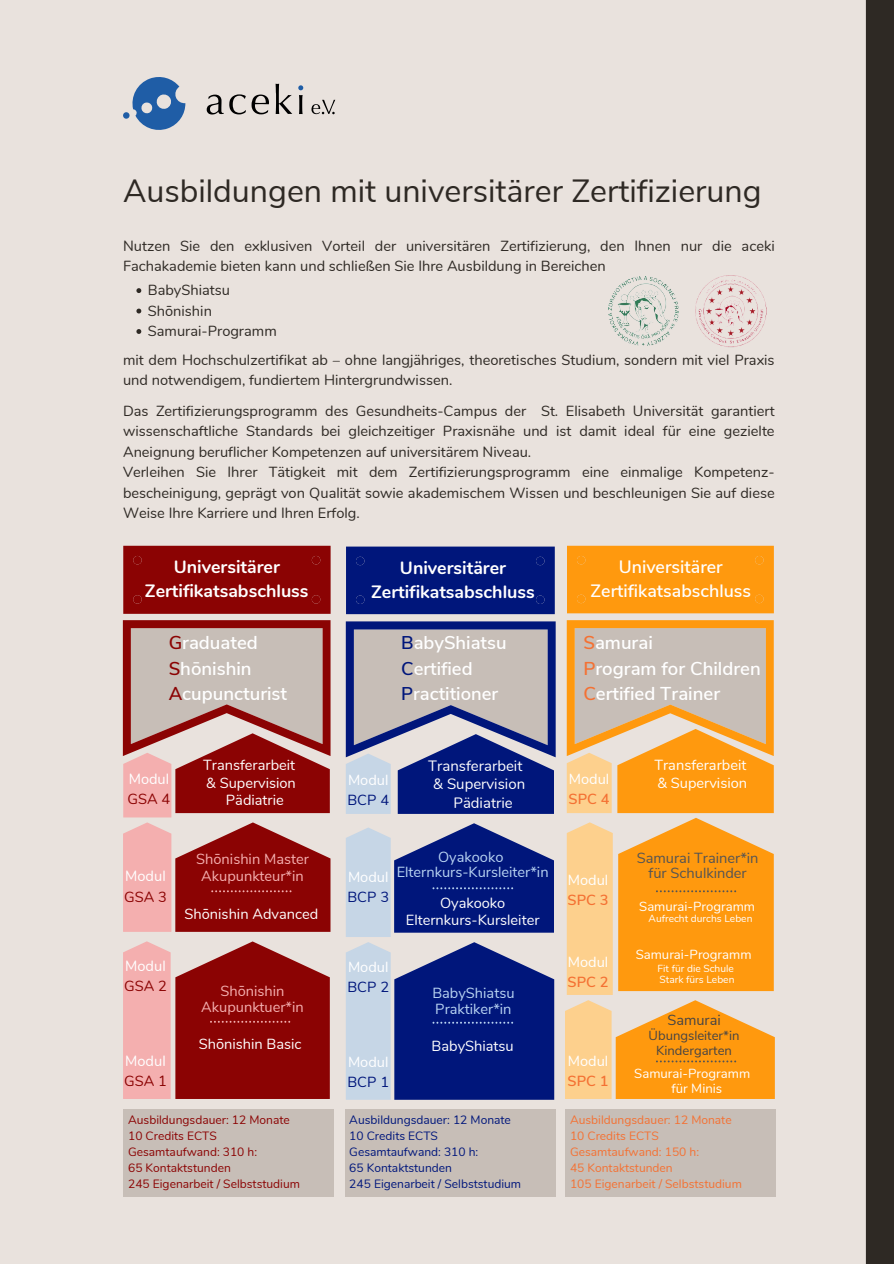
<style>
.page{position:relative;width:894px;height:1264px;background:#fff}
.page>*{position:absolute;margin:0;border:0;box-sizing:border-box;transform-origin:0 0}
.t1{font:32.1px "Nunito Sans";color:#2e2924}
.t2{font:600 18.6px/25.8px "Nunito Sans";color:#fff}
.t3{font:600 18.45px "Nunito Sans";color:#fff}
.t4{font:700 17.85px "Nunito";color:#fff}
.t5{font:600 17.85px "Nunito Sans";color:#fff}
.t6{font:15px "Nunito";color:#fff}
.t7{font:14.55px/20.4px "Nunito";color:#2e2924}
.t8{font:14.55px "Nunito";color:#fff}
.t9{font:14.55px/16.4px "Nunito Sans";color:#b8d3f2}
.t10{font:14.55px "Nunito Sans";color:#f4afaf}
.t11{font:14.55px "Nunito Sans";color:#fff}
.t12{font:14.55px "Nunito Sans";color:#545454}
.t13{font:14.55px "Nunito";color:#8b0303}
.t14{font:600 14.55px "Nunito Sans";color:#f47133}
.t15{font:14.55px "Nunito Sans";color:#00167b}
.t16{font:14.55px "Nunito Sans";color:#474444}
.t17{font:13.2px "Nunito";color:#fff}
.t18{font:13.05px/15.3px "Nunito Sans";color:#474444;text-align:center}
.t19{font:12px "Nunito";color:#8b0303}
.t20{font:12px "Nunito";color:#00167b}
.t21{font:12px "Nunito";color:#f47133}
.t22{font:10.2px "Nunito";color:#fff}
.s1{color:#8b0303}
.s2{color:#00167b}
.s3{color:#f47133}
</style>
<div class="page">
<div style="left:0;top:0;width:893px;height:1263px;background:#e9e2dd"></div>
<svg style="left:123px;top:77px;width:62px;height:53px"></svg>
<svg style="left:207px;top:94px;width:62px;height:20px"></svg>
<svg style="left:275px;top:84px;width:17px;height:30px"></svg>
<svg style="left:298px;top:85px;width:5px;height:29px"></svg>
<svg style="left:311px;top:100px;width:24px;height:14px"></svg>
<div style="left:123px;top:545px;width:207px;height:69px;background:#8b0303"></div>
<div style="left:133px;top:556px;width:9px;height:8px;background:#8b0303;border-radius:50%"></div>
<div style="left:312px;top:556px;width:8px;height:8px;background:#8b0303;border-radius:50%"></div>
<div style="left:312px;top:595px;width:8px;height:8px;background:#8b0303;border-radius:50%"></div>
<div style="left:133px;top:595px;width:9px;height:8px;background:#8b0303;border-radius:50%"></div>
<svg style="left:123px;top:941px;width:207px;height:157px;background:#ad4343"></svg>
<svg style="left:123px;top:620px;width:207px;height:311px;background:#b66d6b"></svg>
<div style="left:567px;top:545px;width:206px;height:68px;background:#ff990e"></div>
<div style="left:576px;top:556px;width:9px;height:8px;background:#ff990e;border-radius:50%"></div>
<div style="left:754px;top:556px;width:9px;height:8px;background:#ff990e;border-radius:50%"></div>
<svg style="left:754px;top:594px;width:9px;height:9px"></svg>
<div style="left:576px;top:594px;width:9px;height:9px;background:#ff990e;border-radius:50%"></div>
<svg style="left:565px;top:1000px;width:209px;height:98px"></svg>
<svg style="left:566px;top:620px;width:207px;height:374px;background:#eeb15f"></svg>
<div style="left:865px;top:0;width:28px;height:1263px;background:#2e2924"></div>
<svg style="left:136px;top:288px;width:5px;height:5px"></svg>
<svg style="left:136px;top:308px;width:5px;height:5px"></svg>
<svg style="left:136px;top:329px;width:5px;height:5px"></svg>
<img style="left:695px;top:275px;width:72px;height:73px">
<img style="left:608px;top:276px;width:70px;height:70px">
<svg style="left:346px;top:621px;width:209px;height:193px;background:#8185a7"></svg>
<svg style="left:346px;top:823px;width:208px;height:276px"></svg>
<div style="left:346px;top:546px;width:208px;height:68px;background:#00167b"></div>
<div style="left:356px;top:556px;width:8px;height:9px;background:#00167b;border-radius:50%"></div>
<div style="left:536px;top:556px;width:8px;height:9px;background:#00167b;border-radius:50%"></div>
<div style="left:536px;top:595px;width:8px;height:9px;background:#00167b;border-radius:50%"></div>
<div style="left:356px;top:595px;width:8px;height:9px;background:#00167b;border-radius:50%"></div>
<div style="left:123px;top:1108px;width:210px;height:88px;background:#c7beb7"></div>
<div style="left:346px;top:1108px;width:209px;height:88px;background:#c7beb7"></div>
<div style="left:565px;top:1108px;width:209px;height:88px;background:#c7beb7"></div>
<p class="t1" style="left:123px;top:169px;width:640px">Ausbildungen mit universitärer Zertifizierung</p>
<p class="t7" style="left:123px;top:236px;width:653px">Nutzen Sie den exklusiven Vorteil der universitären Zertifizierung, den Ihnen nur die aceki<br>Fachakademie bieten kann und schließen Sie Ihre Ausbildung in Bereichen</p>
<p class="t7" style="left:148px;top:280px;width:84px">BabyShiatsu</p>
<p class="t7" style="left:148px;top:301px;width:66px">Shōnishin</p>
<p class="t7" style="left:148px;top:321px;width:130px">Samurai-Programm</p>
<p class="t7" style="left:123px;top:350px;width:653px">mit dem Hochschulzertifikat ab – ohne langjähriges, theoretisches Studium, sondern mit viel Praxis und notwendigem, fundiertem Hintergrundwissen.</p>
<p class="t7" style="left:123px;top:401px;width:653px;text-align:justify">Das Zertifizierungsprogramm des Gesundheits-Campus der St. Elisabeth Universität garantiert wissenschaftliche Standards bei gleichzeitiger Praxisnähe und ist damit ideal für eine gezielte Aneignung beruflicher Kompetenzen auf universitärem Niveau.</p>
<p class="t7" style="left:123px;top:462px;width:653px;text-align:justify">Verleihen Sie Ihrer Tätigkeit mit dem Zertifizierungsprogramm eine einmalige Kompetenz&shy;bescheinigung, geprägt von Qualität sowie akademischem Wissen und beschleunigen Sie auf diese Weise Ihre Karriere und Ihren Erfolg.</p>
<p class="t4" style="left:174px;top:555px;width:108px">Universitärer</p>
<p class="t4" style="left:145px;top:579px;width:165px">Zertifikatsabschluss</p>
<p class="t2" style="left:169px;top:629px;width:91px"><span class="s1">G</span>raduated</p>
<p class="t2" style="left:169px;top:655px;width:84px"><span class="s1">S</span>hōnishin</p>
<p class="t2" style="left:169px;top:681px;width:120px"><span class="s1">A</span>cupuncturist</p>
<p class="t4" style="left:400px;top:555px;width:108px">Universitärer</p>
<p class="t4" style="left:371px;top:580px;width:165px">Zertifikatsabschluss</p>
<p class="t3" style="left:401px;top:630px;width:107px"><span class="s2">B</span>abyShiatsu</p>
<p class="t3" style="left:401px;top:656px;width:73px"><span class="s2">C</span>ertified</p>
<p class="t3" style="left:401px;top:681px;width:98px"><span class="s2">P</span>ractitioner</p>
<p class="t5" style="left:618px;top:555px;width:105px">Universitärer</p>
<p class="t5" style="left:590px;top:579px;width:162px">Zertifikatsabschluss</p>
<p class="t2" style="left:583px;top:629px;width:71px"><span class="s3">S</span>amurai</p>
<p class="t2" style="left:583px;top:655px;width:179px"><span class="s3">P</span>rogram for Children<br><span class="s3">C</span>ertified Trainer</p>
<p class="t8" style="left:129px;top:769px;width:42px">Modul</p>
<p class="t13" style="left:127px;top:789px;width:44px">GSA 4</p>
<p class="t8" style="left:203px;top:755px;width:93px">Transferarbeit</p>
<p class="t8" style="left:206px;top:772px;width:91px">&amp; Supervision</p>
<p class="t8" style="left:226px;top:790px;width:59px">Pädiatrie</p>
<p class="t11" style="left:348px;top:770px;width:42px">Modul</p>
<p class="t15" style="left:347px;top:790px;width:43px">BCP 4</p>
<p class="t6" style="left:428px;top:756px;width:96px">Transferarbeit</p>
<p class="t6" style="left:433px;top:774px;width:93px">&amp; Supervision</p>
<p class="t6" style="left:453px;top:792px;width:61px">Pädiatrie</p>
<p class="t11" style="left:568px;top:769px;width:42px">Modul</p>
<p class="t14" style="left:568px;top:789px;width:43px">SPC 4</p>
<p class="t8" style="left:654px;top:755px;width:93px">Transferarbeit</p>
<p class="t8" style="left:657px;top:773px;width:91px">&amp; Supervision</p>
<p class="t8" style="left:125px;top:866px;width:42px">Modul</p>
<p class="t13" style="left:124px;top:886px;width:44px">GSA 3</p>
<p class="t10" style="left:196px;top:848px;width:114px">Shōnishin Master</p>
<p class="t10" style="left:201px;top:866px;width:104px">Akupunkteur*in</p>
<p class="t8" style="left:184px;top:904px;width:135px">Shōnishin Advanced</p>
<p class="t11" style="left:348px;top:867px;width:42px">Modul</p>
<p class="t15" style="left:347px;top:887px;width:43px">BCP 3</p>
<p class="t9" style="left:438px;top:848px;width:67px">Oyakooko</p>
<p class="t9" style="left:396px;top:864px;width:153px">Elternkurs-Kursleiter*in</p>
<p class="t8" style="left:440px;top:893px;width:67px">Oyakooko</p>
<p class="t8" style="left:406px;top:910px;width:135px">Elternkurs-Kursleiter</p>
<p class="t11" style="left:567px;top:870px;width:42px">Modul</p>
<p class="t14" style="left:567px;top:890px;width:43px">SPC 3</p>
<p class="t12" style="left:636px;top:848px;width:123px">Samurai Trainer*in</p>
<p class="t12" style="left:648px;top:863px;width:100px">für Schulkinder</p>
<p class="t17" style="left:639px;top:897px;width:117px">Samurai-Programm</p>
<p class="t22" style="left:648px;top:911px;width:105px">Aufrecht durchs Leben</p>
<p class="t8" style="left:125px;top:956px;width:42px">Modul</p>
<p class="t13" style="left:124px;top:976px;width:44px">GSA 2</p>
<p class="t8" style="left:125px;top:1051px;width:42px">Modul</p>
<p class="t13" style="left:124px;top:1071px;width:44px">GSA 1</p>
<p class="t10" style="left:220px;top:981px;width:66px">Shōnishin</p>
<p class="t10" style="left:201px;top:997px;width:104px">Akupunktuer*in</p>
<p class="t8" style="left:199px;top:1034px;width:104px">Shōnishin Basic</p>
<p class="t11" style="left:348px;top:957px;width:42px">Modul</p>
<p class="t15" style="left:347px;top:977px;width:43px">BCP 2</p>
<p class="t11" style="left:348px;top:1052px;width:42px">Modul</p>
<p class="t15" style="left:347px;top:1072px;width:43px">BCP 1</p>
<p class="t9" style="left:432px;top:984px;width:84px">BabyShiatsu<br>Praktiker*in</p>
<p class="t8" style="left:431px;top:1036px;width:84px">BabyShiatsu</p>
<p class="t11" style="left:567px;top:952px;width:42px">Modul</p>
<p class="t14" style="left:567px;top:972px;width:43px">SPC 2</p>
<p class="t11" style="left:567px;top:1051px;width:42px">Modul</p>
<p class="t14" style="left:567px;top:1071px;width:43px">SPC 1</p>
<p class="t17" style="left:635px;top:945px;width:117px">Samurai-Programm</p>
<p class="t22" style="left:657px;top:961px;width:78px">Fit für die Schule</p>
<p class="t22" style="left:659px;top:972px;width:76px">Stark fürs Leben</p>
<p class="t16" style="left:667px;top:1010px;width:55px">Samurai</p>
<p class="t18" style="left:648px;top:1028px;width:92px">Übungsleiter*in<br>Kindergarten</p>
<p class="t17" style="left:634px;top:1064px;width:117px">Samurai-Programm</p>
<p class="t17" style="left:671px;top:1079px;width:52px">für Minis</p>
<p class="t19" style="left:128px;top:1111px;width:163px">Ausbildungsdauer: 12 Monate</p>
<p class="t19" style="left:128px;top:1127px;width:90px">10 Credits ECTS</p>
<p class="t19" style="left:128px;top:1143px;width:130px">Gesamtaufwand: 310 h:</p>
<p class="t19" style="left:128px;top:1159px;width:104px">65 Kontaktstunden</p>
<p class="t19" style="left:128px;top:1175px;width:173px">245 Eigenarbeit / Selbststudium</p>
<p class="t20" style="left:349px;top:1111px;width:163px">Ausbildungsdauer: 12 Monate</p>
<p class="t20" style="left:349px;top:1127px;width:90px">10 Credits ECTS</p>
<p class="t20" style="left:349px;top:1143px;width:130px">Gesamtaufwand: 310 h:</p>
<p class="t20" style="left:349px;top:1159px;width:104px">65 Kontaktstunden</p>
<p class="t20" style="left:349px;top:1175px;width:173px">245 Eigenarbeit / Selbststudium</p>
<p class="t21" style="left:570px;top:1111px;width:163px">Ausbildungsdauer: 12 Monate</p>
<p class="t21" style="left:570px;top:1127px;width:90px">10 Credits ECTS</p>
<p class="t21" style="left:570px;top:1143px;width:130px">Gesamtaufwand: 150 h:</p>
<p class="t21" style="left:570px;top:1159px;width:104px">45 Kontaktstunden</p>
<p class="t21" style="left:570px;top:1175px;width:173px">105 Eigenarbeit / Selbststudium</p>
</div>
